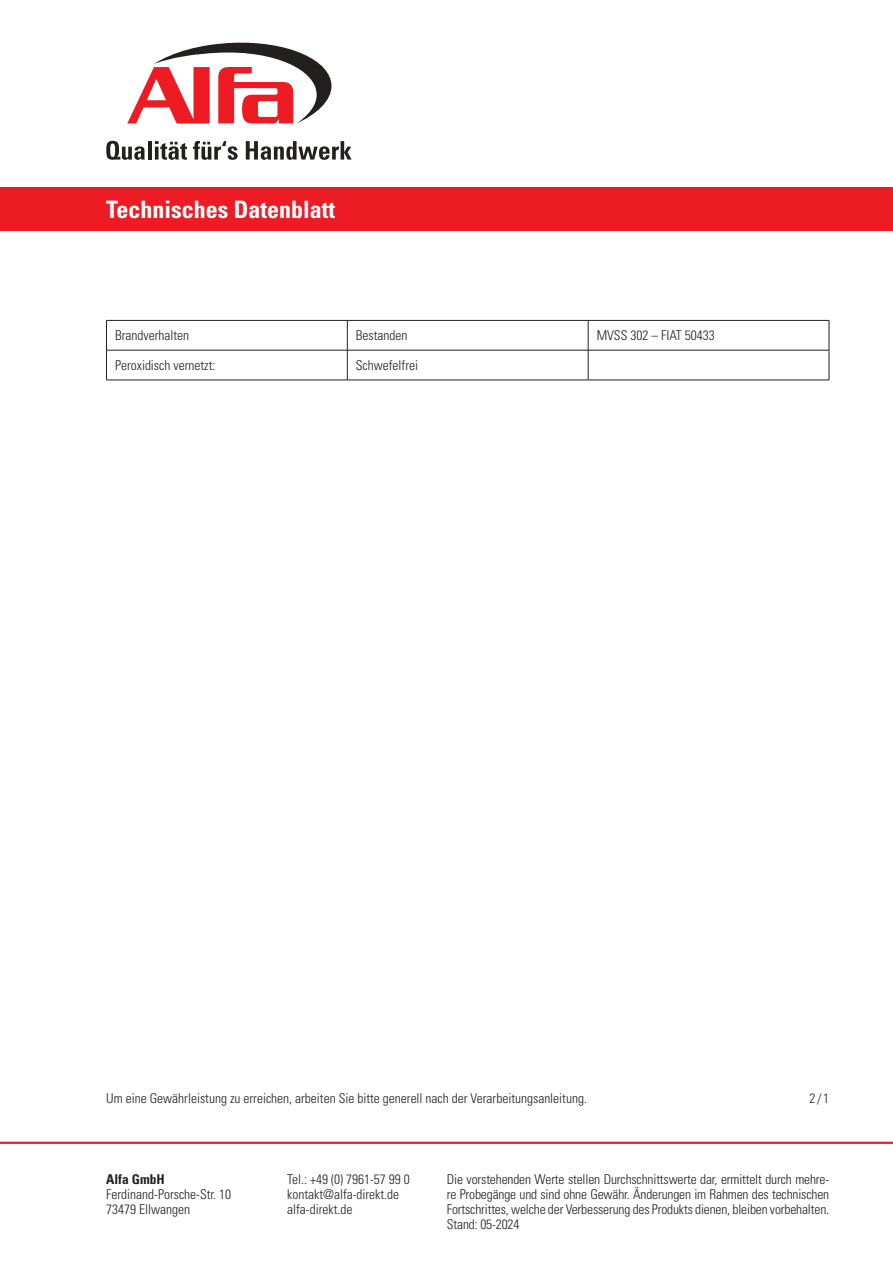
<style>
.page{position:relative;width:893px;height:1263px;background:#fff}
.page>*{position:absolute;margin:0;border:0;box-sizing:border-box;transform-origin:0 0}
.t1{font:700 condensed 24px "Univers LT Std";color:#fff}
.t2{font:300 condensed 13.5px/15px "Univers LT Std";color:#221f1f}
.t3{font:700 condensed 13.5px "Univers LT Std";color:#221f1f}
</style>
<div class="page">
<hr style="left:0;top:1142px;width:893px;height:2px;background:#ed1c24">
<div style="left:0;top:187px;width:893px;height:44px;background:#ed1c24"></div>
<svg style="left:106px;top:141px;width:39px;height:19px"></svg>
<hr style="left:148px;top:141px;width:3px;height:19px;background:#221f1f">
<svg style="left:155px;top:141px;width:32px;height:19px"></svg>
<svg style="left:193px;top:141px;width:45px;height:19px"></svg>
<svg style="left:246px;top:141px;width:106px;height:19px"></svg>
<svg style="left:127px;top:43px;width:205px;height:81px"></svg>
<hr style="left:106px;top:320px;width:241px;height:1px;background:#221f1f">
<svg style="left:106px;top:321px;width:1px;height:29px"></svg>
<hr style="left:347px;top:320px;width:241px;height:1px;background:#221f1f">
<svg style="left:347px;top:321px;width:1px;height:29px"></svg>
<hr style="left:588px;top:320px;width:241px;height:1px;background:#221f1f">
<svg style="left:588px;top:321px;width:1px;height:29px"></svg>
<svg style="left:829px;top:321px;width:1px;height:29px"></svg>
<hr style="left:106px;top:350px;width:241px;height:1px;background:#221f1f">
<hr style="left:106px;top:350px;width:1px;height:30px;background:#221f1f">
<hr style="left:347px;top:350px;width:241px;height:1px;background:#221f1f">
<hr style="left:347px;top:350px;width:1px;height:30px;background:#221f1f">
<hr style="left:588px;top:350px;width:241px;height:1px;background:#221f1f">
<hr style="left:588px;top:350px;width:1px;height:30px;background:#221f1f">
<hr style="left:829px;top:350px;width:1px;height:30px;background:#221f1f">
<hr style="left:106px;top:380px;width:241px;height:1px;background:#221f1f">
<hr style="left:347px;top:380px;width:241px;height:1px;background:#221f1f">
<hr style="left:588px;top:380px;width:241px;height:1px;background:#221f1f">
<h1 class="t1" style="left:106px;top:196px;width:230px">Technisches Datenblatt</h1>
<p class="t2" style="left:115px;top:328px;width:76px">Brandverhalten</p>
<p class="t2" style="left:356px;top:328px;width:53px">Bestanden</p>
<p class="t2" style="left:597px;top:328px;width:120px">MVSS 302 – FIAT 50433</p>
<p class="t2" style="left:115px;top:358px;width:102px">Peroxidisch vernetzt:</p>
<p class="t2" style="left:356px;top:358px;width:64px">Schwefelfrei</p>
<p class="t2" style="left:106px;top:1092px;width:482px">Um eine Gewährleistung zu erreichen, arbeiten Sie bitte generell nach der Verarbeitungsanleitung.</p>
<p class="t2" style="left:809px;top:1091px;width:21px">2 / 1</p>
<p class="t3" style="left:106px;top:1171px;width:60px">Alfa GmbH</p>
<p class="t2" style="left:106px;top:1187px;width:126px">Ferdinand-Porsche-Str. 10<br>73479 Ellwangen</p>
<p class="t2" style="left:287px;top:1172px;width:124px">Tel.: +49 (0) 7961-57 99 0 kontakt@alfa-direkt.de alfa-direkt.de</p>
<p class="t2" style="left:447px;top:1172px;width:384px;text-align:justify">Die vorstehenden Werte stellen Durchschnittswerte dar, ermittelt durch mehre&shy;re Probegänge und sind ohne Gewähr. Änderungen im Rahmen des technischen Fortschrittes, welche der Verbesserung des Produkts dienen, bleiben vorbehalten.<br>Stand: 05-2024</p>
</div>
